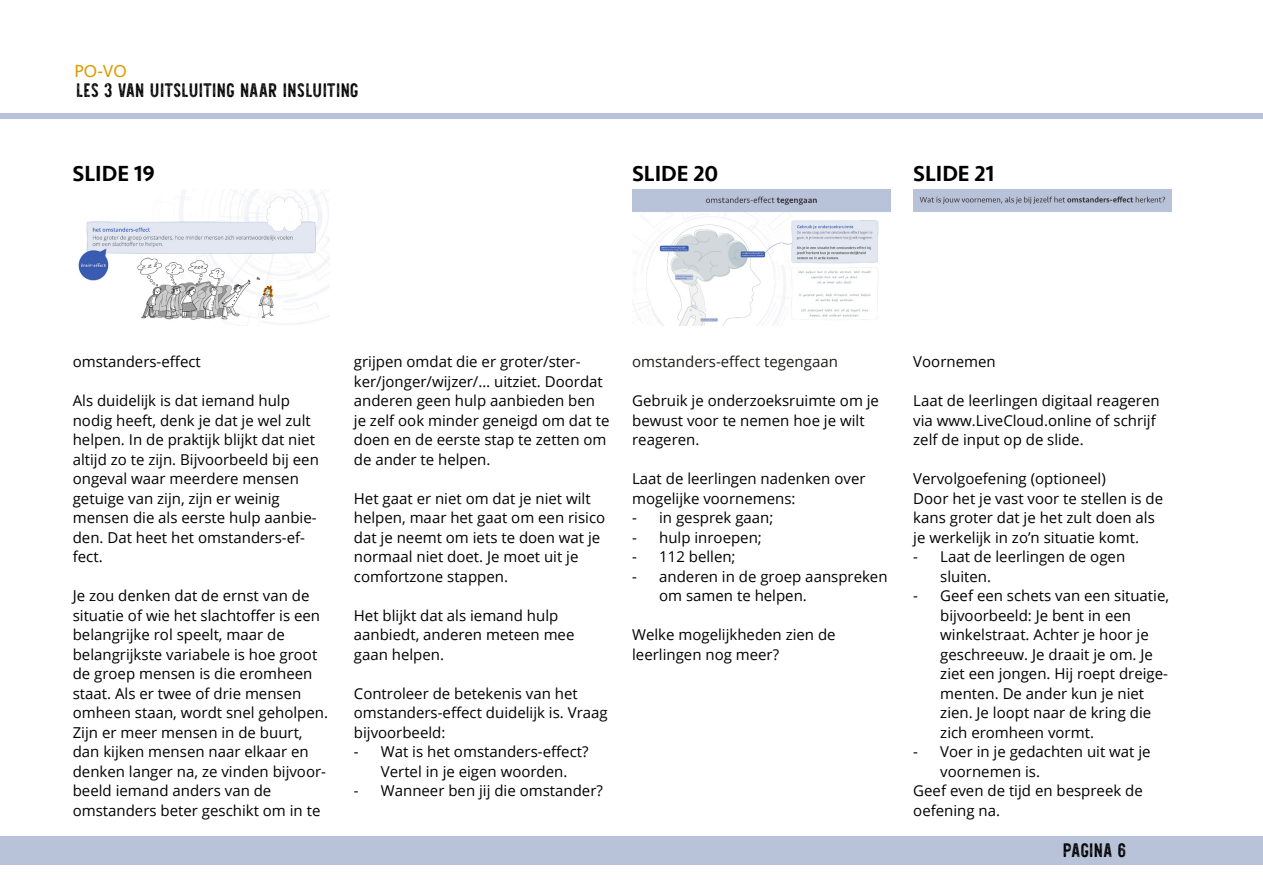
<style>
.page{position:relative;width:1263px;height:893px;background:#fff}
.page>*{position:absolute;margin:0;border:0;box-sizing:border-box;transform-origin:0 0}
.t1{font:500 22.5px "Seravek";color:#000}
.t2{font:19.5px "Shaimus Printed";letter-spacing:-.02em;color:#000}
.t3{font:18px "Seravek";color:#dc9d00}
.t4{font:15px/19.5px "Open Sans";color:#000}
.t5{font:15px "Open Sans";color:#1d1d1b}
</style>
<div class="page">
<div style="left:0;top:836px;width:1263px;height:29px;background:#b8c2d9"></div>
<div style="left:0;top:113px;width:1263px;height:6px;background:#b8c2d9"></div>
<img style="left:913px;top:189px;width:258px;height:23px">
<img style="left:78px;top:189px;width:252px;height:136px">
<img style="left:632px;top:189px;width:258px;height:137px">
<p class="t3" style="left:75px;top:57px;width:54px">PO-VO</p>
<h2 class="t2" style="left:76px;top:76px;width:284px">LES 3 VAN UITSLUITING NAAR INSLUITING</h2>
<h1 class="t1" style="left:73px;top:160px;width:84px">SLIDE 19</h1>
<h1 class="t1" style="left:632px;top:160px;width:88px">SLIDE 20</h1>
<h1 class="t1" style="left:913px;top:160px;width:83px">SLIDE 21</h1>
<p class="t4" style="left:73px;top:352px;width:130px">omstanders-effect</p>
<p class="t4" style="left:73px;top:391px;width:248px">Als duidelijk is dat iemand hulp nodig heeft, denk je dat je wel zult helpen. In de praktijk blijkt dat niet altijd zo te zijn. Bijvoorbeeld bij een ongeval waar meerdere mensen getuige van zijn, zijn er weinig mensen die als eerste hulp aanbie&shy;den. Dat heet het omstanders-ef&shy;fect.</p>
<p class="t4" style="left:73px;top:586px;width:257px">Je zou denken dat de ernst van de situatie of wie het slachtoffer is een belangrijke rol speelt, maar de belangrijkste variabele is hoe groot de groep mensen is die eromheen staat. Als er twee of drie mensen omheen staan, wordt snel geholpen.<br>Zijn er meer mensen in de buurt, dan kijken mensen naar elkaar en denken langer na, ze vinden bijvoor&shy;beeld iemand anders van de omstanders beter geschikt om in te</p>
<p class="t4" style="left:354px;top:352px;width:257px">grijpen omdat die er groter/ster&shy;ker/jonger/wijzer/… uitziet. Doordat anderen geen hulp aanbieden ben je zelf ook minder geneigd om dat te doen en de eerste stap te zetten om de ander te helpen.</p>
<p class="t4" style="left:354px;top:488px;width:253px">Het gaat er niet om dat je niet wilt helpen, maar het gaat om een risico dat je neemt om iets te doen wat je normaal niet doet. Je moet uit je comfortzone stappen.</p>
<p class="t4" style="left:354px;top:605px;width:222px">Het blijkt dat als iemand hulp aanbiedt, anderen meteen mee gaan helpen.</p>
<p class="t4" style="left:354px;top:683px;width:255px">Controleer de betekenis van het omstanders-effect duidelijk is. Vraag bijvoorbeeld:</p>
<p class="t4" style="left:354px;top:742px;width:236px;text-align:center">- Wat is het omstanders-effect?<br>Vertel in je eigen woorden.</p>
<p class="t4" style="left:354px;top:781px;width:250px">- Wanneer ben jij die omstander?</p>
<p class="t5" style="left:632px;top:351px;width:207px">omstanders-effect tegengaan</p>
<p class="t4" style="left:632px;top:391px;width:248px">Gebruik je onderzoeksruimte om je bewust voor te nemen hoe je wilt reageren.</p>
<p class="t4" style="left:632px;top:469px;width:235px">Laat de leerlingen nadenken over mogelijke voornemens:</p>
<p class="t4" style="left:632px;top:508px;width:143px">- in gesprek gaan;</p>
<p class="t4" style="left:632px;top:527px;width:131px">- hulp inroepen;</p>
<p class="t4" style="left:632px;top:547px;width:105px">- 112 bellen;</p>
<p class="t4" style="left:659px;top:566px;width:230px;text-indent:-27px">- anderen in de groep aanspreken om samen te helpen.</p>
<p class="t4" style="left:632px;top:625px;width:205px">Welke mogelijkheden zien de leerlingen nog meer?</p>
<p class="t4" style="left:913px;top:352px;width:84px">Voornemen</p>
<p class="t4" style="left:913px;top:391px;width:248px">Laat de leerlingen digitaal reageren via www.LiveCloud.online of schrijf zelf de input op de slide.</p>
<p class="t4" style="left:913px;top:469px;width:251px">Vervolgoefening (optioneel)<br>Door het je vast voor te stellen is de kans groter dat je het zult doen als je werkelijk in zo’n situatie komt.</p>
<p class="t4" style="left:940px;top:547px;width:186px;text-indent:-27px">- Laat de leerlingen de ogen sluiten.</p>
<p class="t4" style="left:940px;top:586px;width:230px;text-indent:-27px">- Geef een schets van een situatie, bijvoorbeeld: Je bent in een winkelstraat. Achter je hoor je geschreeuw. Je draait je om. Je ziet een jongen. Hij roept dreige&shy;menten. De ander kun je niet zien. Je loopt naar de kring die zich eromheen vormt.</p>
<p class="t4" style="left:913px;top:742px;width:239px">- Voer in je gedachten uit wat je</p>
<p class="t4" style="left:940px;top:761px;width:101px">voornemen is.</p>
<p class="t4" style="left:913px;top:781px;width:231px">Geef even de tijd en bespreek de</p>
<p class="t4" style="left:913px;top:800px;width:88px">oefening na.</p>
<h2 class="t2" style="left:1063px;top:835px;width:65px">PAGINA 6</h2>
</div>
